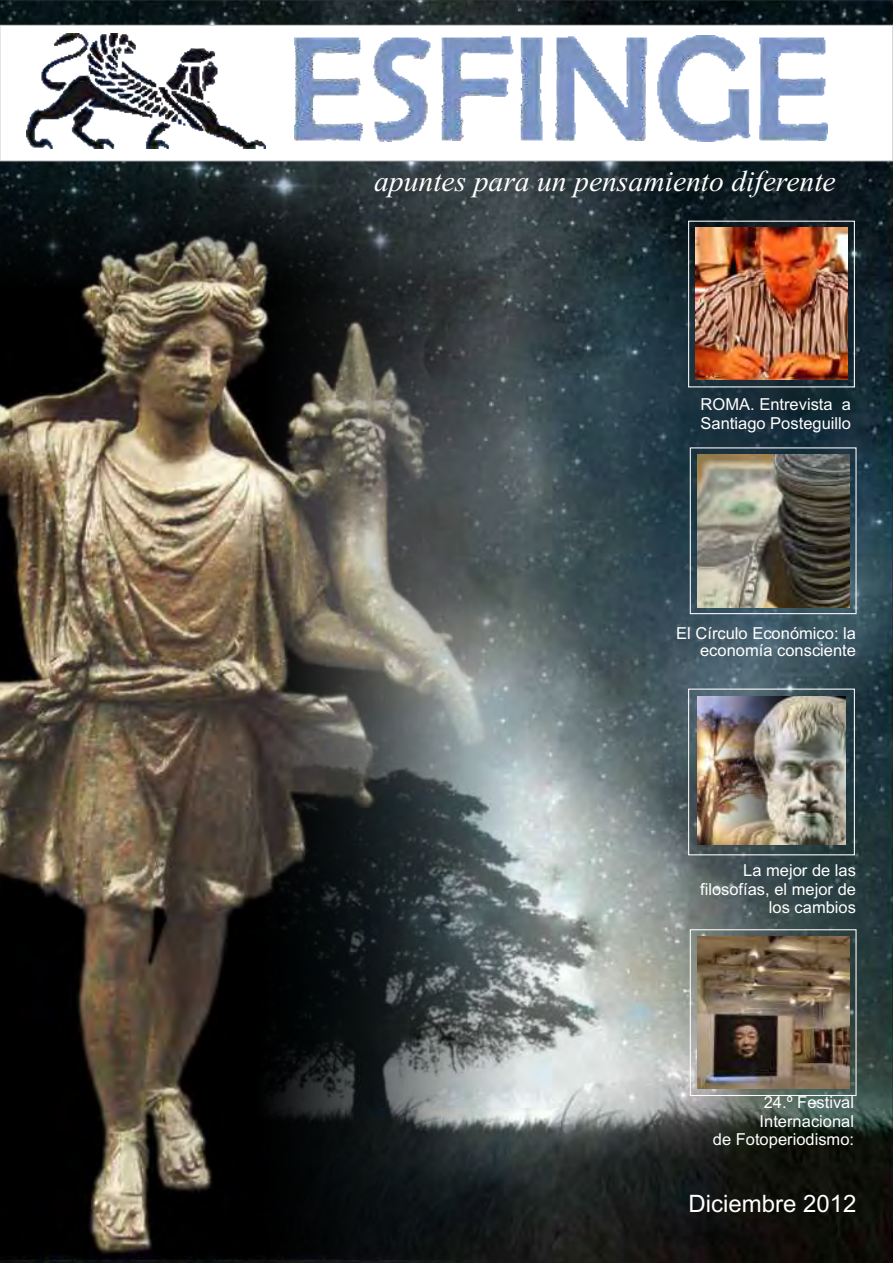
<style>
.page{position:relative;width:893px;height:1263px;background:#fff}
.page>*{position:absolute;margin:0;border:0;box-sizing:border-box;transform-origin:0 0}
.t1{font:italic 29.7px "Times New Roman";color:#fff}
.t2{font:24px "Arial";color:#fff}
.t3{font:16.5px/18.5px "Arial";color:#fff;text-align:right}
</style>
<div class="page">
<img style="left:0;top:0;width:893px;height:1263px">
<div style="left:0;top:25px;width:893px;height:136px;background:#fff;border:1px solid #ccc"></div>
<img style="left:295px;top:36px;width:532px;height:105px">
<img style="left:26px;top:33px;width:240px;height:115px">
<img style="left:0;top:156px;width:539px;height:1105px">
<div style="left:688px;top:221px;width:167px;height:166px;border:1px solid #fff"></div>
<div style="left:688px;top:689px;width:167px;height:166px;border:1px solid #fff"></div>
<div style="left:690px;top:929px;width:166px;height:167px;border:1px solid #fff"></div>
<div style="left:690px;top:447px;width:166px;height:167px;border:1px solid #fff"></div>
<img style="left:695px;top:228px;width:152px;height:152px">
<img style="left:697px;top:455px;width:153px;height:153px">
<img style="left:818px;top:697px;width:27px;height:148px">
<img style="left:697px;top:697px;width:121px;height:148px">
<img style="left:698px;top:937px;width:152px;height:151px">
<h1 class="t1" style="left:374px;top:170px;width:463px">apuntes para un pensamiento diferente</h1>
<p class="t3" style="left:701px;top:397px;width:152px;text-align:left">ROMA. Entrevista a<br>Santiago Posteguillo</p>
<p class="t3" style="left:676px;top:626px;width:181px;line-height:16.6px">El Círculo Económico: la economía consciente</p>
<p class="t3" style="left:700px;top:862px;width:157px">La mejor de las filosofías, el mejor de los cambios</p>
<p class="t3" style="left:713px;top:1095px;width:143px">24.º Festival<br>Internacional<br>de Fotoperiodismo:</p>
<h2 class="t2" style="left:688px;top:1194px;width:170px">Diciembre 2012</h2>
</div>
